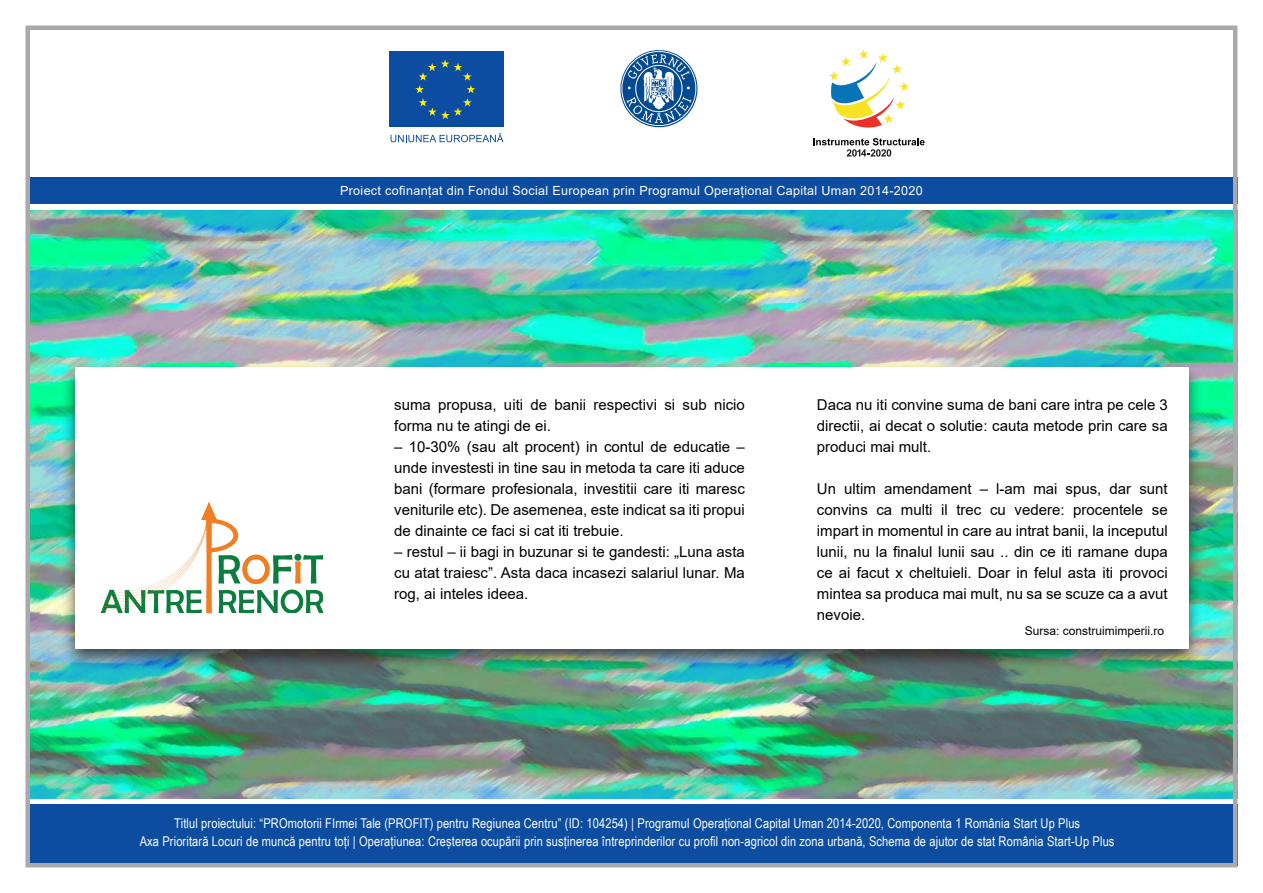
<style>
.page{position:relative;width:1263px;height:893px;background:#fff}
.page>*{position:absolute;margin:0;border:0;box-sizing:border-box;transform-origin:0 0}
.t1{font:15px/21px "Arial";color:#000;text-align:justify}
.t2{font:13.5px/18px "Arial Narrow";letter-spacing:.01em;color:#fff;text-align:center}
.t3{font:12.6px "Arial";letter-spacing:.025em;color:#fff}
.t4{font:12px "Arial";color:#000}
</style>
<div class="page">
<img style="left:31px;top:210px;width:1201px;height:588px">
<div style="left:29px;top:805px;width:1208px;height:61px;background:#0d4da1"></div>
<svg style="left:829px;top:49px;width:80px;height:79px"></svg>
<svg style="left:813px;top:138px;width:111px;height:19px"></svg>
<div style="left:389px;top:51px;width:115px;height:76px;background:#0d4da1"></div>
<svg style="left:415px;top:59px;width:60px;height:60px"></svg>
<svg style="left:391px;top:133px;width:113px;height:9px"></svg>
<svg style="left:620px;top:50px;width:78px;height:78px"></svg>
<div style="left:29px;top:177px;width:1208px;height:27px;background:#0d4da1"></div>
<div style="left:26px;top:26px;width:1211px;height:841px;border:4px solid #a8a9ad"></div>
<div style="left:61px;top:361px;width:1141px;height:310px;background:#231f20;opacity:.75"></div>
<div style="left:75px;top:367px;width:1113px;height:282px;background:#fff"></div>
<svg style="left:101px;top:502px;width:221px;height:111px"></svg>
<p class="t3" style="left:340px;top:182px;width:584px">Proiect cofinanțat din Fondul Social European prin Programul Operațional Capital Uman 2014-2020</p>
<p class="t1" style="left:394px;top:394px;width:352px">suma propusa, uiti de banii respectivi si sub nicio forma nu te atingi de ei.</p>
<p class="t1" style="left:394px;top:436px;width:352px">– 10-30% (sau alt procent) in contul de educatie – unde investesti in tine sau in metoda ta care iti aduce bani (formare profesionala, investitii care iti maresc veniturile etc). De asemenea, este indicat sa iti propui de dinainte ce faci si cat iti trebuie.</p>
<p class="t1" style="left:394px;top:541px;width:352px">– restul – ii bagi in buzunar si te gandesti: „Luna asta cu atat traiesc”. Asta daca incasezi salariul lunar. Ma rog, ai inteles ideea.</p>
<p class="t1" style="left:817px;top:394px;width:352px">Daca nu iti convine suma de bani care intra pe cele 3 directii, ai decat o solutie: cauta metode prin care sa produci mai mult.</p>
<p class="t1" style="left:817px;top:478px;width:352px">Un ultim amendament – l-am mai spus, dar sunt convins ca multi il trec cu vedere: procentele se impart in momentul in care au intrat banii, la inceputul lunii, nu la finalul lunii sau .. din ce iti ramane dupa ce ai facut x cheltuieli. Doar in felul asta iti provoci mintea sa produca mai mult, nu sa se scuze ca a avut nevoie.</p>
<p class="t4" style="left:1025px;top:622px;width:141px">Sursa: construimimperii.ro</p>
<p class="t2" style="left:140px;top:814px;width:976px">Titlul proiectului: “PROmotorii FIrmei Tale (PROFIT) pentru Regiunea Centru” (ID: 104254) | Programul Operațional Capital Uman 2014-2020, Componenta 1 România Start Up Plus<br>Axa Prioritară Locuri de muncă pentru toți | Operațiunea: Creșterea ocupării prin susținerea întreprinderilor cu profil non-agricol din zona urbană, Schema de ajutor de stat România Start-Up Plus</p>
</div>
